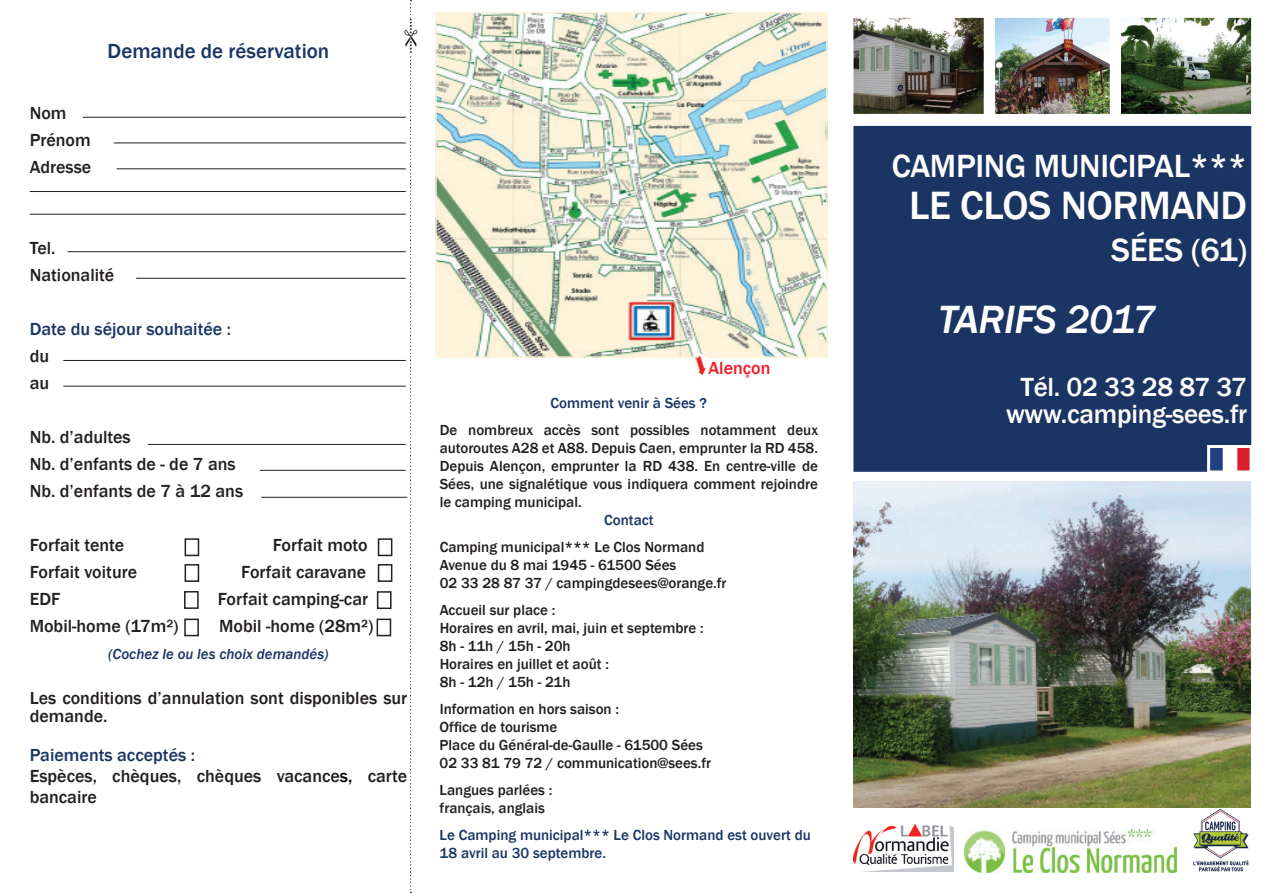
<style>
.page{position:relative;width:1263px;height:893px;background:#fff}
.page>*{position:absolute;margin:0;border:0;box-sizing:border-box;transform-origin:0 0}
.t1{font:500 40.65px "Franklin Gothic";letter-spacing:-.01em;color:#fffefc}
.t2{font:italic 500 40.5px "Franklin Gothic";letter-spacing:-.01em;color:#fff}
.t3{font:500 33px "Franklin Gothic";letter-spacing:-.01em;color:#fffefc}
.t4{font:500 27px/27px "Franklin Gothic";letter-spacing:-.01em;color:#fffefc;text-align:center}
.t5{font:500 21px "Franklin Gothic";color:#1a3564}
.t6{font:500 18px/27px "Franklin Gothic";color:#231f20}
.t7{font:500 18px "Franklin Gothic";color:#1a3564}
.t8{font:500 18px "Franklin Gothic";color:#ee1d23}
.t9{font:500 15px/18px "Franklin Gothic";color:#231f20}
.t10{font:500 15px/18px "Franklin Gothic";color:#1a3564}
.t11{font:italic 500 15px "Franklin Gothic";color:#1a3564}
.s1{color:#1a3564}
.s2{color:#000}
</style>
<div class="page">
<svg style="left:410px;top:0;width:1px;height:893px"></svg>
<img style="left:404px;top:20px;width:14px;height:34px">
<hr style="left:83px;top:117px;width:323px;height:1px;background:#231f20">
<hr style="left:63px;top:386px;width:343px;height:1px;background:#231f20">
<hr style="left:114px;top:143px;width:292px;height:1px;background:#231f20">
<hr style="left:30px;top:191px;width:376px;height:1px;background:#231f20">
<hr style="left:63px;top:360px;width:343px;height:1px;background:#231f20">
<hr style="left:117px;top:169px;width:289px;height:1px;background:#231f20">
<hr style="left:148px;top:444px;width:258px;height:1px;background:#231f20">
<hr style="left:260px;top:470px;width:146px;height:1px;background:#231f20">
<div style="left:377px;top:591px;width:14px;height:18px;border:2px solid #231f20"></div>
<div style="left:185px;top:538px;width:14px;height:18px;border:2px solid #231f20"></div>
<hr style="left:30px;top:214px;width:376px;height:1px;background:#231f20">
<div style="left:185px;top:564px;width:14px;height:18px;border:2px solid #231f20"></div>
<hr style="left:68px;top:251px;width:338px;height:1px;background:#231f20">
<hr style="left:136px;top:278px;width:270px;height:1px;background:#231f20">
<hr style="left:261px;top:497px;width:146px;height:1px;background:#231f20">
<div style="left:378px;top:538px;width:14px;height:18px;border:2px solid #231f20"></div>
<div style="left:378px;top:564px;width:14px;height:18px;border:2px solid #231f20"></div>
<div style="left:184px;top:591px;width:15px;height:18px;border:2px solid #231f20"></div>
<img style="left:1193px;top:808px;width:56px;height:64px">
<div style="left:850px;top:123px;width:404px;height:352px;background:#1a3564"></div>
<div style="left:847px;top:120px;width:410px;height:358px;border:6px solid #fff"></div>
<img style="left:1122px;top:19px;width:128px;height:94px">
<div style="left:1115px;top:12px;width:142px;height:108px;border:6px solid #fff"></div>
<img style="left:854px;top:19px;width:129px;height:94px">
<div style="left:847px;top:12px;width:143px;height:108px;border:6px solid #fff"></div>
<img style="left:996px;top:19px;width:113px;height:94px">
<div style="left:989px;top:12px;width:127px;height:108px;border:6px solid #fff"></div>
<img style="left:854px;top:824px;width:100px;height:48px">
<img style="left:965px;top:830px;width:212px;height:42px">
<img style="left:1211px;top:449px;width:37px;height:20px">
<div style="left:1207px;top:445px;width:45px;height:28px;border:3px solid #fff"></div>
<img style="left:854px;top:481px;width:397px;height:327px">
<div style="left:184px;top:619px;width:15px;height:17px;border:2px solid #231f20"></div>
<div style="left:377px;top:619px;width:14px;height:17px;border:2px solid #231f20"></div>
<img style="left:438px;top:15px;width:387px;height:340px">
<div style="left:435px;top:12px;width:393px;height:346px;border:2px solid #fdf3d9"></div>
<svg style="left:685px;top:350px;width:28px;height:25px"></svg>
<h3 class="t5" style="left:108px;top:38px;width:223px">Demande de réservation</h3>
<p class="t6" style="left:30px;top:100px;width:63px">Nom<br>Prénom<br>Adresse</p>
<p class="t6" style="left:30px;top:235px;width:86px">Tel.<br>Nationalité</p>
<p class="t7" style="left:30px;top:318px;width:203px">Date du séjour souhaitée :</p>
<p class="t6" style="left:30px;top:343px;width:21px">du au</p>
<p class="t6" style="left:30px;top:424px;width:215px">Nb. d’adultes<br>Nb. d’enfants de - de 7 ans<br>Nb. d’enfants de 7 à 12 ans</p>
<p class="t6" style="left:30px;top:532px;width:96px">Forfait tente</p>
<p class="t6" style="left:273px;top:532px;width:96px">Forfait moto</p>
<p class="t6" style="left:30px;top:559px;width:109px">Forfait voiture</p>
<p class="t6" style="left:241px;top:559px;width:127px">Forfait caravane</p>
<p class="t6" style="left:30px;top:586px;width:32px">EDF</p>
<p class="t6" style="left:218px;top:586px;width:152px">Forfait camping-car</p>
<p class="t6" style="left:30px;top:613px;width:150px">Mobil-home (17m²)</p>
<p class="t6" style="left:219px;top:613px;width:156px">Mobil -home (28m²)</p>
<p class="t11" style="left:108px;top:645px;width:222px">(Cochez le ou les choix demandés)</p>
<p class="t6" style="left:30px;top:689px;width:379px;line-height:18px">Les conditions d’annulation sont disponibles sur demande.</p>
<p class="t6" style="left:30px;top:745px;width:379px;line-height:21px"><span class="s1">Paiements acceptés :<br></span>Espèces, chèques, chèques vacance<span class="s2">s,</span> carte bancaire</p>
<p class="t8" style="left:708px;top:356px;width:64px">Alençon</p>
<p class="t10" style="left:551px;top:394px;width:158px">Comment venir à Sées ?</p>
<p class="t9" style="left:440px;top:421px;width:380px;text-align:justify">De nombreux accès sont possibles notamment deux autoroutes A28 et A88. Depuis Caen, emprunter la RD 458.<br>Depuis Alençon, emprunter la RD 438. En centre-ville de Sées, une signalétique vous indiquera comment rejoindre le camping municipal.</p>
<p class="t10" style="left:604px;top:511px;width:51px">Contact</p>
<p class="t9" style="left:440px;top:538px;width:288px">Camping municipal*** Le Clos Normand<br>Avenue du 8 mai 1945 - 61500 Sées<br>02 33 28 87 37 / campingdesees@orange.fr</p>
<p class="t9" style="left:440px;top:601px;width:266px">Accueil sur place :<br>Horaires en avril, mai, juin et septembre :<br>8h - 11h / 15h - 20h<br>Horaires en juillet et août :<br>8h - 12h / 15h - 21h</p>
<p class="t9" style="left:440px;top:700px;width:273px">Information en hors saison :<br>Office de tourisme<br>Place du Général-de-Gaulle - 61500 Sées<br>02 33 81 79 72 / communication@sees.fr</p>
<p class="t9" style="left:440px;top:781px;width:114px">Langues parlées : français, anglais</p>
<p class="t10" style="left:440px;top:826px;width:373px">Le Camping municipal*** Le Clos Normand est ouvert du<br>18 avril au 30 septembre.</p>
<h3 class="t3" style="left:892px;top:146px;width:357px">CAMPING MUNICIPAL***</h3>
<h1 class="t1" style="left:909px;top:180px;width:340px">LE CLOS NORMAND</h1>
<h3 class="t3" style="left:1111px;top:230px;width:137px">SÉES (61)</h3>
<h2 class="t2" style="left:938px;top:294px;width:219px">TARIFS 2017</h2>
<h3 class="t4" style="left:1006px;top:374px;width:243px">Tél. 02 33 28 87 37 www.camping-sees.fr</h3>
</div>
